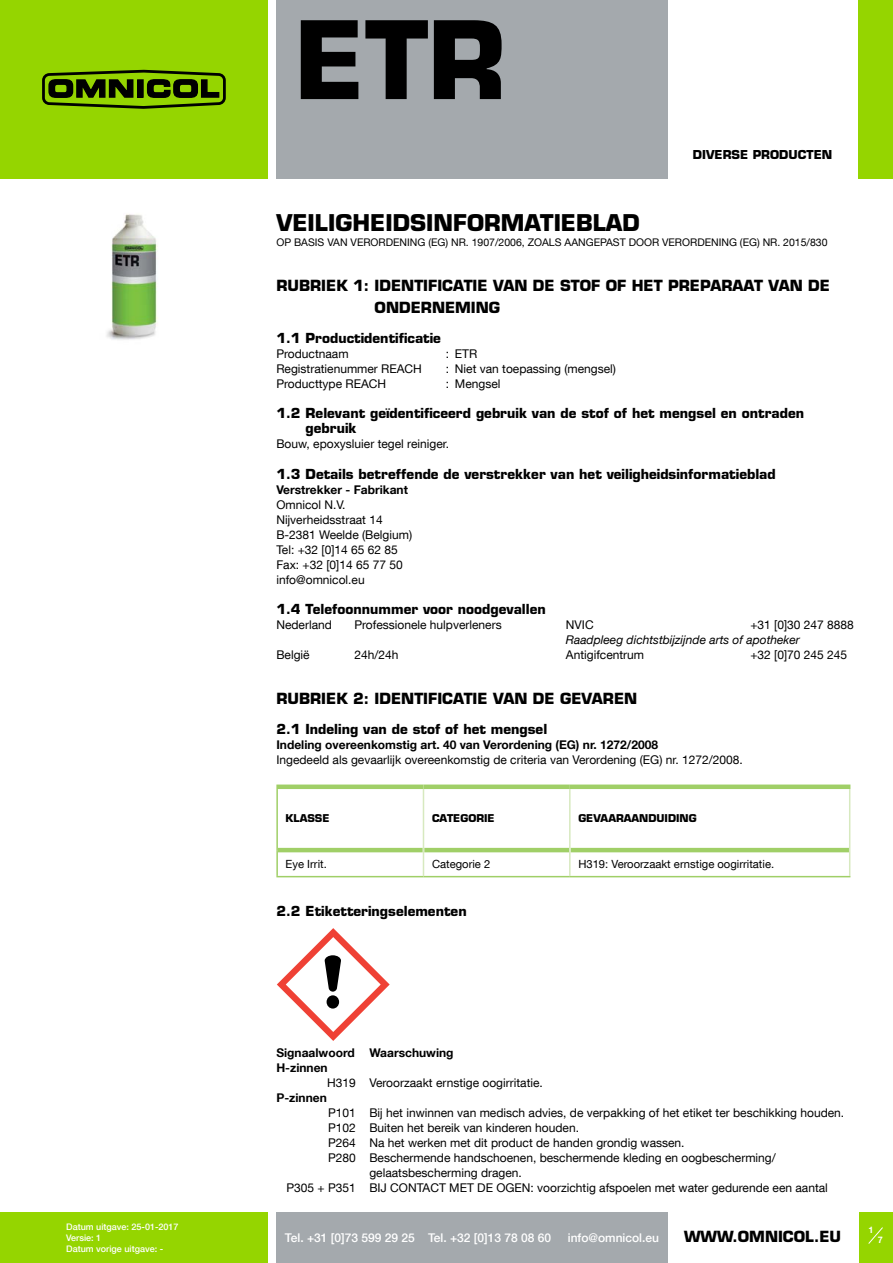
<style>
.page{position:relative;width:893px;height:1263px;background:#fff}
.page>*{position:absolute;margin:0;border:0;box-sizing:border-box;transform-origin:0 0}
.t1{font:700 105.15px "Eurostile";color:#000}
.t2{font:700 22.5px "Eurostile";color:#000}
.t3{font:700 15px/22.5px "Eurostile";color:#000}
.t4{font:700 13.5px/15px "Eurostile";color:#000}
.t5{font:700 13.5px "Eurostile LT Std";color:#000}
.t6{font:12px/15px "Helvetica Neue LT Com";color:#000}
.t7{font:700 12px/15px "Helvetica Neue LT Com";color:#000}
.t8{font:500 12px "Helvetica Neue LT Com";color:#fff}
.t9{font:italic 12px "Helvetica Neue LT Com";color:#000}
.t10{font:700 12px "Eurostile";color:#000}
.t11{font:11.25px "Helvetica Neue LT Com";color:#000}
.t12{font:10.5px "Helvetica Neue LT Com";color:#000}
.t13{font:700 10.5px "Eurostile LT Std";color:#000}
.t14{font:500 9px/10.8px "Helvetica Neue LT Com";color:#fff}
.t15{font:700 9px "Helvetica Neue LT Com";color:#fff}
</style>
<div class="page">
<div style="left:276px;top:1212px;width:392px;height:51px;background:#a4a9ad"></div>
<div style="left:859px;top:1212px;width:34px;height:51px;background:#95d500"></div>
<div style="left:0;top:1212px;width:268px;height:51px;background:#95d500"></div>
<div style="left:858px;top:0;width:35px;height:179px;background:#95d500"></div>
<div style="left:0;top:0;width:268px;height:179px;background:#95d500"></div>
<div style="left:42px;top:73px;width:184px;height:32px;border:3px solid #000;border-radius:6px"></div>
<svg style="left:48px;top:79px;width:86px;height:19px"></svg>
<div style="left:138px;top:80px;width:5px;height:17px;background:#000"></div>
<div style="left:137px;top:79px;width:7px;height:19px;border:1px solid #000"></div>
<svg style="left:146px;top:79px;width:74px;height:19px"></svg>
<svg style="left:868px;top:1227px;width:15px;height:17px"></svg>
<div style="left:276px;top:0;width:392px;height:179px;background:#a4a9ad"></div>
<hr style="left:276px;top:876px;width:147px;height:1px;background:#a0cf67">
<hr style="left:423px;top:876px;width:147px;height:1px;background:#a0cf67">
<hr style="left:570px;top:876px;width:280px;height:1px;background:#a0cf67">
<hr style="left:276px;top:850px;width:2px;height:26px;background:#a0cf67">
<div style="left:276px;top:784px;width:147px;height:5px;background:#a0cf67"></div>
<div style="left:423px;top:784px;width:147px;height:5px;background:#a0cf67"></div>
<div style="left:570px;top:784px;width:280px;height:5px;background:#a0cf67"></div>
<hr style="left:278px;top:848px;width:145px;height:4px;background:#a0cf67">
<hr style="left:424px;top:848px;width:145px;height:4px;background:#a0cf67">
<hr style="left:571px;top:848px;width:278px;height:4px;background:#a0cf67">
<hr style="left:276px;top:789px;width:2px;height:61px;background:#a0cf67">
<hr style="left:423px;top:789px;width:1px;height:61px;background:#d7e9bf">
<hr style="left:569px;top:789px;width:2px;height:61px;background:#d7e9bf">
<hr style="left:849px;top:789px;width:1px;height:61px;background:#d7e9bf">
<svg style="left:423px;top:850px;width:1px;height:26px"></svg>
<hr style="left:569px;top:850px;width:2px;height:26px;background:#d7e9bf">
<svg style="left:849px;top:850px;width:1px;height:26px"></svg>
<img style="left:106px;top:214px;width:52px;height:126px">
<svg style="left:277px;top:928px;width:113px;height:113px"></svg>
<h1 class="t1" style="left:294px;top:-5px;width:213px">ETR</h1>
<p class="t10" style="left:693px;top:147px;width:141px">DIVERSE PRODUCTEN</p>
<h2 class="t2" style="left:276px;top:209px;width:365px">VEILIGHEIDSINFORMATIEBLAD</h2>
<p class="t12" style="left:276px;top:236px;width:553px">OP BASIS VAN VERORDENING (EG) NR. 1907/2006, ZOALS AANGEPAST DOOR VERORDENING (EG) NR. 2015/830</p>
<p class="t3" style="left:375px;top:274px;width:457px;text-indent:-98px">RUBRIEK 1: IDENTIFICATIE VAN DE STOF OF HET PREPARAAT VAN DE<br>ONDERNEMING</p>
<p class="t4" style="left:276px;top:331px;width:166px">1.1 Productidentificatie</p>
<p class="t6" style="left:276px;top:346px;width:74px">Productnaam</p>
<p class="t6" style="left:446px;top:346px;width:33px">: ETR</p>
<p class="t6" style="left:276px;top:361px;width:147px">Registratienummer REACH</p>
<p class="t6" style="left:446px;top:361px;width:172px">: Niet van toepassing (mengsel)</p>
<p class="t6" style="left:276px;top:376px;width:111px">Producttype REACH</p>
<p class="t6" style="left:446px;top:376px;width:56px">: Mengsel</p>
<p class="t4" style="left:306px;top:406px;width:500px;text-indent:-29px">1.2 Relevant geïdentificeerd gebruik van de stof of het mengsel en ontraden gebruik</p>
<p class="t6" style="left:276px;top:436px;width:174px">Bouw, epoxysluier tegel reiniger.</p>
<p class="t4" style="left:276px;top:466px;width:501px">1.3 Details betreffende de verstrekker van het veiligheidsinformatieblad</p>
<p class="t7" style="left:276px;top:481px;width:133px">Verstrekker - Fabrikant</p>
<p class="t6" style="left:276px;top:496px;width:137px">Omnicol N.V.<br>Nijverheidsstraat 14<br>B-2381 Weelde (Belgium)<br>Tel: +32 [0]14 65 62 85<br>Fax: +32 [0]14 65 77 50 info@omnicol.eu</p>
<p class="t4" style="left:276px;top:601px;width:271px">1.4 Telefoonnummer voor noodgevallen</p>
<p class="t6" style="left:276px;top:616px;width:57px">Nederland</p>
<p class="t6" style="left:354px;top:616px;width:149px">Professionele hulpverleners</p>
<p class="t6" style="left:566px;top:616px;width:29px">NVIC</p>
<p class="t6" style="left:750px;top:616px;width:105px">+31 [0]30 247 8888</p>
<p class="t9" style="left:566px;top:632px;width:235px">Raadpleeg dichtstbijzijnde arts of apotheker</p>
<p class="t6" style="left:276px;top:646px;width:35px">België</p>
<p class="t6" style="left:354px;top:646px;width:46px">24h/24h</p>
<p class="t6" style="left:566px;top:646px;width:80px">Antigifcentrum</p>
<p class="t6" style="left:750px;top:646px;width:98px">+32 [0]70 245 245</p>
<p class="t3" style="left:276px;top:687px;width:362px">RUBRIEK 2: IDENTIFICATIE VAN DE GEVAREN</p>
<p class="t5" style="left:276px;top:720px;width:272px">2.1 Indeling van de stof of het mengsel</p>
<p class="t7" style="left:276px;top:736px;width:383px">Indeling overeenkomstig art. 40 van Verordening (EG) nr. 1272/2008</p>
<p class="t6" style="left:276px;top:751px;width:468px">Ingedeeld als gevaarlijk overeenkomstig de criteria van Verordening (EG) nr. 1272/2008.</p>
<p class="t13" style="left:286px;top:812px;width:45px">KLASSE</p>
<p class="t13" style="left:432px;top:812px;width:64px">CATEGORIE</p>
<p class="t13" style="left:578px;top:812px;width:120px">GEVAARAANDUIDING</p>
<p class="t11" style="left:286px;top:857px;width:43px">Eye Irrit.</p>
<p class="t11" style="left:432px;top:857px;width:60px">Categorie 2</p>
<p class="t11" style="left:578px;top:857px;width:197px">H319: Veroorzaakt ernstige oogirritatie.</p>
<p class="t4" style="left:276px;top:904px;width:192px">2.2 Etiketteringselementen</p>
<p class="t7" style="left:276px;top:1045px;width:179px">Signaalwoord Waarschuwing<br>H-zinnen</p>
<p class="t6" style="left:327px;top:1075px;width:217px">H319 Veroorzaakt ernstige oogirritatie.</p>
<p class="t7" style="left:276px;top:1090px;width:52px">P-zinnen</p>
<p class="t6" style="left:328px;top:1105px;width:518px">P101 Bij het inwinnen van medisch advies, de verpakking of het etiket ter beschikking houden.</p>
<p class="t6" style="left:328px;top:1120px;width:252px">P102 Buiten het bereik van kinderen houden.</p>
<p class="t6" style="left:328px;top:1135px;width:358px">P264 Na het werken met dit product de handen grondig wassen.</p>
<p class="t6" style="left:328px;top:1150px;width:449px">P280 Beschermende handschoenen, beschermende kleding en oogbescherming/</p>
<p class="t6" style="left:369px;top:1165px;width:154px">gelaatsbescherming dragen.</p>
<p class="t6" style="left:286px;top:1180px;width:543px">P305 + P351 BIJ CONTACT MET DE OGEN: voorzichtig afspoelen met water gedurende een aantal</p>
<p class="t14" style="left:66px;top:1222px;width:114px">Datum uitgave: 25-01-2017<br>Versie: 1<br>Datum vorige uitgave: -</p>
<p class="t15" style="left:868px;top:1224px;width:7px">1</p>
<p class="t8" style="left:285px;top:1230px;width:268px">Tel. +31 [0]73 599 29 25 Tel. +32 [0]13 78 08 60</p>
<p class="t8" style="left:568px;top:1230px;width:93px">info@omnicol.eu</p>
<p class="t3" style="left:684px;top:1225px;width:159px">WWW.OMNICOL.EU</p>
<p class="t15" style="left:878px;top:1234px;width:7px">7</p>
</div>
